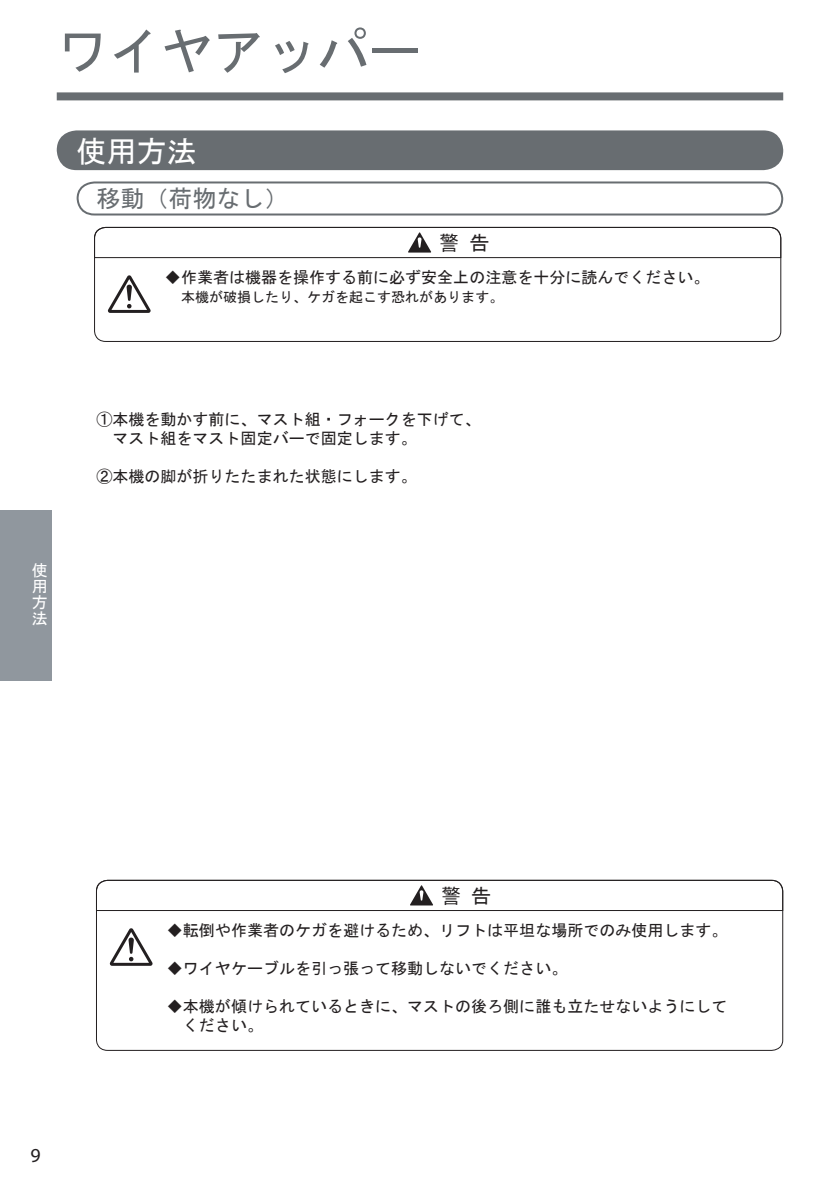
<style>
.page{position:relative;width:840px;height:1191px;background:#fff}
.page>*{position:absolute;margin:0;border:0;box-sizing:border-box;transform-origin:0 0}
.t1{font:52px "MS Gothic";color:#686d71}
.t2{font:30px "MS Gothic";color:#fff}
.t3{font:24px "MS Gothic";color:#686d71}
.t4{font:20px "MS Gothic";color:#231f20}
.t5{font:19.8px "Myriad";color:#231f20}
.t6{font:16px/19px "MS Gothic";color:#231f20}
.t7{font:16px/16px "MS Gothic";color:#fff;text-align:justify}
.t8{font:14px "MS Gothic";color:#231f20}
</style>
<div class="page">
<div style="left:57px;top:92px;width:725px;height:8px;background:#686d71"></div>
<div style="left:0;top:510px;width:51px;height:170px;background:#90979e"></div>
<div style="left:57px;top:130px;width:725px;height:40px;background:#686d71;border-radius:20px"></div>
<svg style="left:76px;top:181px;width:707px;height:35px"></svg>
<svg style="left:94px;top:226px;width:687px;height:33px"></svg>
<div style="left:94px;top:227px;width:686px;height:115px;border:1px solid #231f20;border-radius:11px"></div>
<svg style="left:108px;top:275px;width:42px;height:38px"></svg>
<svg style="left:96px;top:879px;width:687px;height:32px"></svg>
<div style="left:96px;top:880px;width:686px;height:170px;border:1px solid #231f20;border-radius:11px"></div>
<svg style="left:110px;top:928px;width:42px;height:37px"></svg>
<h1 class="t1" style="left:57px;top:25px;width:366px">ワイヤアッパー</h1>
<h2 class="t2" style="left:77px;top:136px;width:122px">使用方法</h2>
<h3 class="t3" style="left:96px;top:186px;width:193px">移動（荷物なし）</h3>
<p class="t4" style="left:439px;top:233px;width:52px">警 告</p>
<p class="t6" style="left:165px;top:268px;width:545px">◆作業者は機器を操作する前に必ず安全上の注意を十分に読んでください。</p>
<p class="t8" style="left:181px;top:290px;width:323px">本機が破損したり、ケガを起こす恐れがあります。</p>
<p class="t7" style="left:32px;top:562px;width:17px">使用方法</p>
<p class="t6" style="left:112px;top:410px;width:369px;text-indent:-16px">①本機を動かす前に、マスト組・フォークを下げて、マスト組をマスト固定バーで固定します。</p>
<p class="t6" style="left:96px;top:467px;width:321px">②本機の脚が折りたたまれた状態にします。</p>
<p class="t5" style="left:31px;top:1145px;width:12px">9</p>
<p class="t4" style="left:441px;top:885px;width:52px">警 告</p>
<p class="t6" style="left:167px;top:920px;width:562px">◆転倒や作業者のケガを避けるため、リフトは平坦な場所でのみ使用します。</p>
<p class="t6" style="left:167px;top:958px;width:402px">◆ワイヤケーブルを引っ張って移動しないでください。</p>
<p class="t6" style="left:167px;top:996px;width:562px">◆本機が傾けられているときに、マストの後ろ側に誰も立たせないようにして　ください。</p>
</div>
